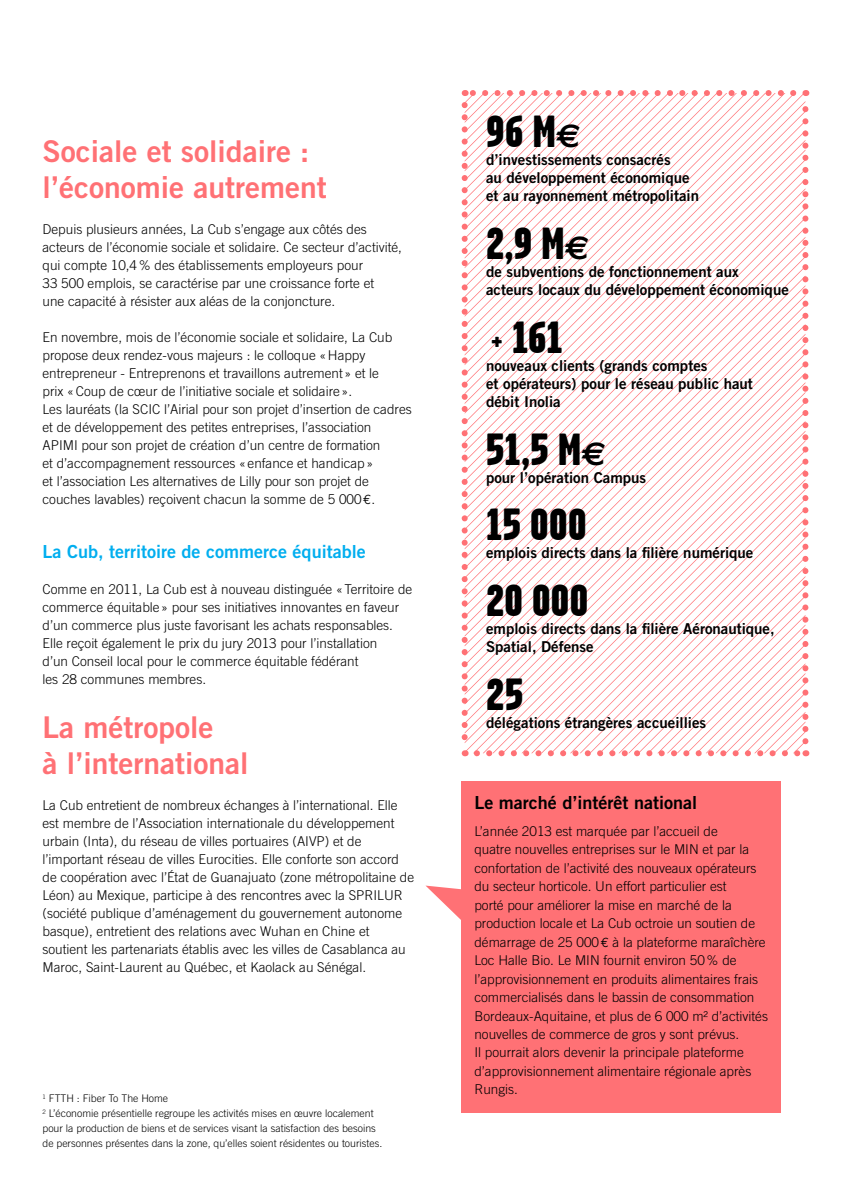
<style>
.page{position:relative;width:851px;height:1191px;background:#fff}
.page>*{position:absolute;margin:0;border:0;box-sizing:border-box;transform-origin:0 0}
.t1{font:900 45px "Garage Gothic";letter-spacing:.01em;color:#000}
.t2{font:30px/36px "Trade Gothic Bold Two";color:#ff7175}
.t3{font:18px "Trade Gothic Bold Two";color:#00aeef}
.t4{font:18px "Trade Gothic Bold Two";color:#000}
.t5{font:15px/18px "Trade Gothic Bold Two";color:#000}
.t6{font:300 13.5px/18px "Trade Gothic";color:#000}
.t7{font:300 10.5px/15px "Trade Gothic";color:#000}
.s1{font-family:"Euro Sans";font-weight:700;font-size:33px}
.s2{font-family:"Euro Mono";font-weight:400}
</style>
<div class="page">
<svg style="left:461px;top:90px;width:347px;height:666px"></svg>
<svg style="left:425px;top:885px;width:36px;height:35px"></svg>
<div style="left:461px;top:781px;width:319px;height:332px;background:#ff7175"></div>
<h1 class="t1" style="left:486px;top:107px;width:96px">96 M<span class="s1">€</span></h1>
<p class="t5" style="left:486px;top:151px;width:214px">d’investissements consacrés<br>au développement économique et au rayonnement métropolitain</p>
<h1 class="t1" style="left:486px;top:219px;width:105px">2,9 M<span class="s1">€</span></h1>
<p class="t5" style="left:486px;top:262px;width:304px">de subventions de fonctionnement aux acteurs locaux du développement économique</p>
<h1 class="t1" style="left:490px;top:312px;width:74px">+ 161</h1>
<p class="t5" style="left:486px;top:356px;width:268px">nouveaux clients (grands comptes<br>et opérateurs) pour le réseau public haut débit Inolia</p>
<h1 class="t1" style="left:486px;top:424px;width:122px">51,5 M<span class="s1">€</span></h1>
<p class="t5" style="left:486px;top:468px;width:162px">pour l’opération Campus</p>
<h1 class="t1" style="left:486px;top:500px;width:102px">15 000</h1>
<p class="t5" style="left:486px;top:544px;width:269px">emplois directs dans la filière numérique</p>
<h1 class="t1" style="left:486px;top:576px;width:104px">20 000</h1>
<p class="t5" style="left:486px;top:619px;width:290px">emplois directs dans la filière Aéronautique,<br>Spatial, Défense</p>
<h1 class="t1" style="left:486px;top:669px;width:39px">25</h1>
<p class="t5" style="left:486px;top:713px;width:221px">délégations étrangères accueillies</p>
<h2 class="t2" style="left:43px;top:133px;width:286px">Sociale et solidaire : l’économie autrement</h2>
<p class="t6" style="left:43px;top:220px;width:361px">Depuis plusieurs années, La Cub s’engage aux côtés des acteurs de l’économie sociale et solidaire. Ce secteur d’activité, qui compte 10,4% des établissements employeurs pour<br>33 500 emplois, se caractérise par une croissance forte et<br>une capacité à résister aux aléas de la conjoncture.</p>
<p class="t6" style="left:43px;top:328px;width:371px">En novembre, mois de l’économie sociale et solidaire, La Cub propose deux rendez-vous majeurs : le colloque «Happy entrepreneur - Entreprenons et travaillons autrement » et le<br>prix «Coup de cœur de l’initiative sociale et solidaire».<br>Les lauréats (la SCIC l’Airial pour son projet d’insertion de cadres et de développement des petites entreprises, l’association<br>APIMI pour son projet de création d’un centre de formation<br>et d’accompagnement ressources «enfance et handicap»<br>et l’association Les alternatives de Lilly pour son projet de couches lavables) reçoivent chacun la somme de 5 000<span class="s2">€</span>.</p>
<h3 class="t3" style="left:43px;top:540px;width:324px">La Cub, territoire de commerce équitable</h3>
<p class="t6" style="left:43px;top:580px;width:371px">Comme en 2011, La Cub est à nouveau distinguée «Territoire de commerce équitable » pour ses initiatives innovantes en faveur d’un commerce plus juste favorisant les achats responsables.<br>Elle reçoit également le prix du jury 2013 pour l’installation<br>d’un Conseil local pour le commerce équitable fédérant<br>les 28 communes membres.</p>
<h2 class="t2" style="left:43px;top:709px;width:207px">La métropole<br>à l’international</h2>
<p class="t6" style="left:43px;top:796px;width:373px">La Cub entretient de nombreux échanges à l’international. Elle est membre de l’Association internationale du développement urbain (Inta), du réseau de villes portuaires (AIVP) et de l’important réseau de villes Eurocities. Elle conforte son accord de coopération avec l’État de Guanajuato (zone métropolitaine de Léon) au Mexique, participe à des rencontres avec la SPRILUR (société publique d’aménagement du gouvernement autonome basque), entretient des relations avec Wuhan en Chine et soutient les partenariats établis avec les villes de Casablanca au Maroc, Saint-Laurent au Québec, et Kaolack au Sénégal.</p>
<h3 class="t4" style="left:474px;top:791px;width:224px">Le marché d’intérêt national</h3>
<p class="t6" style="left:474px;top:821px;width:295px;line-height:18.5px">L’année 2013 est marquée par l’accueil de<br>quatre nouvelles entreprises sur le MIN et par la confortation de l’activité des nouveaux opérateurs du secteur horticole. Un effort particulier est<br>porté pour améliorer la mise en marché de la production locale et La Cub octroie un soutien de démarrage de 25 000 <span class="s2">€</span> à la plateforme maraîchère Loc Halle Bio. Le MIN fournit environ 50% de l’approvisionnement en produits alimentaires frais commercialisés dans le bassin de consommation Bordeaux-Aquitaine, et plus de 6 000 m² d’activités nouvelles de commerce de gros y sont prévus.<br>Il pourrait alors devenir la principale plateforme d’approvisionnement alimentaire régionale après Rungis.</p>
<p class="t7" style="left:43px;top:1091px;width:341px"><sup>1</sup> FTTH : Fiber To The Home<br><sup>2</sup> L’économie présentielle regroupe les activités mises en œuvre localement pour la production de biens et de services visant la satisfaction des besoins de personnes présentes dans la zone, qu’elles soient résidentes ou touristes.</p>
</div>
